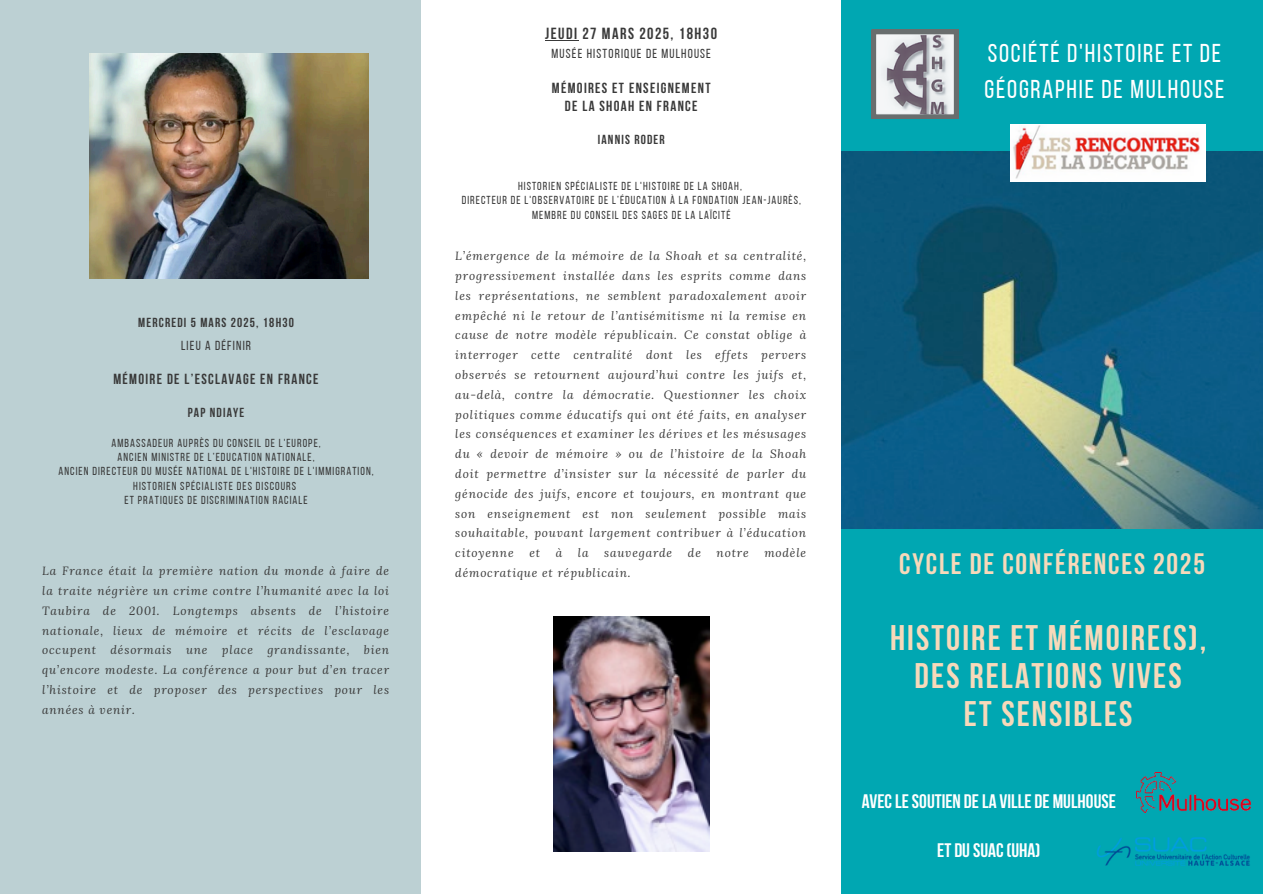
<style>
.page{position:relative;width:1263px;height:894px;background:#fff}
.page>*{position:absolute;margin:0;border:0;box-sizing:border-box;transform-origin:0 0}
.t1{font:700 35.4px/38.1px "Bebas Neue";letter-spacing:.06em;color:#f7d9ba;text-align:center}
.t2{font:700 29.4px "Bebas Neue";letter-spacing:.06em;color:#f7d9ba}
.t3{font:25.8px/36px "Bebas Neue";letter-spacing:.07em;color:#fff}
.t4{font:700 19.5px "Bebas Neue";color:#fff}
.t5{font:700 16.05px "Bebas Neue";letter-spacing:.09em;color:#393939}
.t6{font:700 14.55px/18.3px "Bebas Neue";letter-spacing:.09em;color:#393939;text-align:center}
.t7{font:700 13.05px "Bebas Neue";letter-spacing:.09em;color:#393939}
.t8{font:13.05px "Bebas Neue";letter-spacing:.09em;color:#393939}
.t9{font:italic 11.85px/19.8px "Lora";letter-spacing:.07em;color:#393939;text-align:justify}
.t10{font:11.55px/14.4px "Bebas Neue";letter-spacing:.09em;color:#393939;text-align:center}
</style>
<div class="page">
<div style="left:0;top:0;width:1263px;height:893px;background:#00a7b2"></div>
<div style="left:420px;top:0;width:421px;height:893px;background:#fff"></div>
<div style="left:0;top:0;width:421px;height:893px;background:#bcd0d3"></div>
<img style="left:90px;top:53px;width:279px;height:225px">
<hr style="left:545px;top:40px;width:33px;height:1px;background:#393939">
<img style="left:1136px;top:772px;width:115px;height:40px">
<img style="left:553px;top:616px;width:156px;height:235px">
<svg style="left:872px;top:30px;width:86px;height:89px;background:#b0afb4"></svg>
<img style="left:842px;top:152px;width:421px;height:376px">
<img style="left:1011px;top:125px;width:194px;height:56px">
<img style="left:1097px;top:837px;width:153px;height:28px">
<p class="t7" style="left:138px;top:317px;width:157px">MERCREDI 5 MARS 2025, 18H30</p>
<p class="t8" style="left:181px;top:340px;width:72px">LIEU A DÉFINIR</p>
<h3 class="t6" style="left:113px;top:371px;width:207px">MÉMOIRE DE L’ESCLAVAGE EN FRANCE</h3>
<p class="t7" style="left:188px;top:407px;width:58px">PAP NDIAYE</p>
<p class="t10" style="left:112px;top:436px;width:211px">AMBASSADEUR AUPRÈS DU CONSEIL DE L'EUROPE,</p>
<h2 class="t10" style="left:118px;top:451px;width:199px">ANCIEN MINISTRE DE L’EDUCATION NATIONALE,</h2>
<h1 class="t10" style="left:59px;top:465px;width:317px">ANCIEN DIRECTEUR DU MUSÉE NATIONAL DE L'HISTOIRE DE L'IMMIGRATION,</h1>
<p class="t10" style="left:133px;top:479px;width:164px">HISTORIEN SPÉCIALISTE DES DISCOURS</p>
<h5 class="t10" style="left:125px;top:494px;width:184px">ET PRATIQUES DE DISCRIMINATION RACIALE</h5>
<h4 class="t9" style="left:42px;top:560px;width:348px">La France était la première nation du monde à faire de la traite négrière un crime contre l’humanité avec la loi Taubira de 2001. Longtemps absents de l’histoire nationale, lieux de mémoire et récits de l’esclavage occupent désormais une place grandissante, bien qu’encore modeste. La conférence a pour but d’en tracer l’histoire et de proposer des perspectives pour les années à venir.</h4>
<p class="t5" style="left:545px;top:27px;width:173px">JEUDI 27 MARS 2025, 18H30</p>
<p class="t8" style="left:552px;top:48px;width:161px">MUSÉE HISTORIQUE DE MULHOUSE</p>
<h6 class="t6" style="left:552px;top:80px;width:160px">MÉMOIRES ET ENSEIGNEMENT<br>DE LA SHOAH EN FRANCE</h6>
<p class="t7" style="left:598px;top:134px;width:69px">IANNIS RODER</p>
<p class="t10" style="left:518px;top:180px;width:225px">HISTORIEN SPÉCIALISTE DE L'HISTOIRE DE LA SHOAH,</p>
<p class="t10" style="left:462px;top:194px;width:341px">DIRECTEUR DE L'OBSERVATOIRE DE L’ÉDUCATION À LA FONDATION JEAN-JAURÈS,<br>MEMBRE DU CONSEIL DES SAGES DE LA LAÏCITÉ</p>
<p class="t9" style="left:455px;top:246px;width:352px">L’émergence de la mémoire de la Shoah et sa centralité, progressivement installée dans les esprits comme dans les représentations, ne semblent paradoxalement avoir empêché ni le retour de l’antisémitisme ni la remise en cause de notre modèle républicain. Ce constat oblige à interroger cette centralité dont les effets pervers observés se retournent aujourd’hui contre les juifs et, au-delà, contre la démocratie. Questionner les choix politiques comme éducatifs qui ont été faits, en analyser les conséquences et examiner les dérives et les mésusages du « devoir de mémoire » ou de l’histoire de la Shoah doit permettre d’insister sur la nécessité de parler du génocide des juifs, encore et toujours, en montrant que son enseignement est non seulement possible mais souhaitable, pouvant largement contribuer à l’éducation citoyenne</p>
<p class="t9" style="left:529px;top:542px;width:12px">et</p>
<p class="t9" style="left:556px;top:542px;width:8px">à</p>
<p class="t9" style="left:578px;top:542px;width:12px">la</p>
<p class="t9" style="left:604px;top:542px;width:69px">sauvegarde</p>
<p class="t9" style="left:688px;top:542px;width:15px">de</p>
<p class="t9" style="left:717px;top:542px;width:34px">notre</p>
<p class="t9" style="left:764px;top:542px;width:43px">modèle</p>
<p class="t9" style="left:455px;top:562px;width:177px">démocratique et républicain.</p>
<p class="t3" style="left:984px;top:37px;width:241px">SOCIÉTÉ D'HISTOIRE ET DE<br>GÉOGRAPHIE DE MULHOUSE</p>
<p class="t2" style="left:899px;top:552px;width:307px">CYCLE DE CONFÉRENCES 2025</p>
<p class="t1" style="left:890px;top:621px;width:318px">HISTOIRE ET MÉMOIRE(S),<br>DES RELATIONS VIVES<br>ET SENSIBLES</p>
<p class="t4" style="left:862px;top:792px;width:256px">AVECLESOUTIEN DELA VILLE DE MULHOUSE</p>
<p class="t4" style="left:937px;top:842px;width:105px">ET DUSUAC(UHA)</p>
</div>
